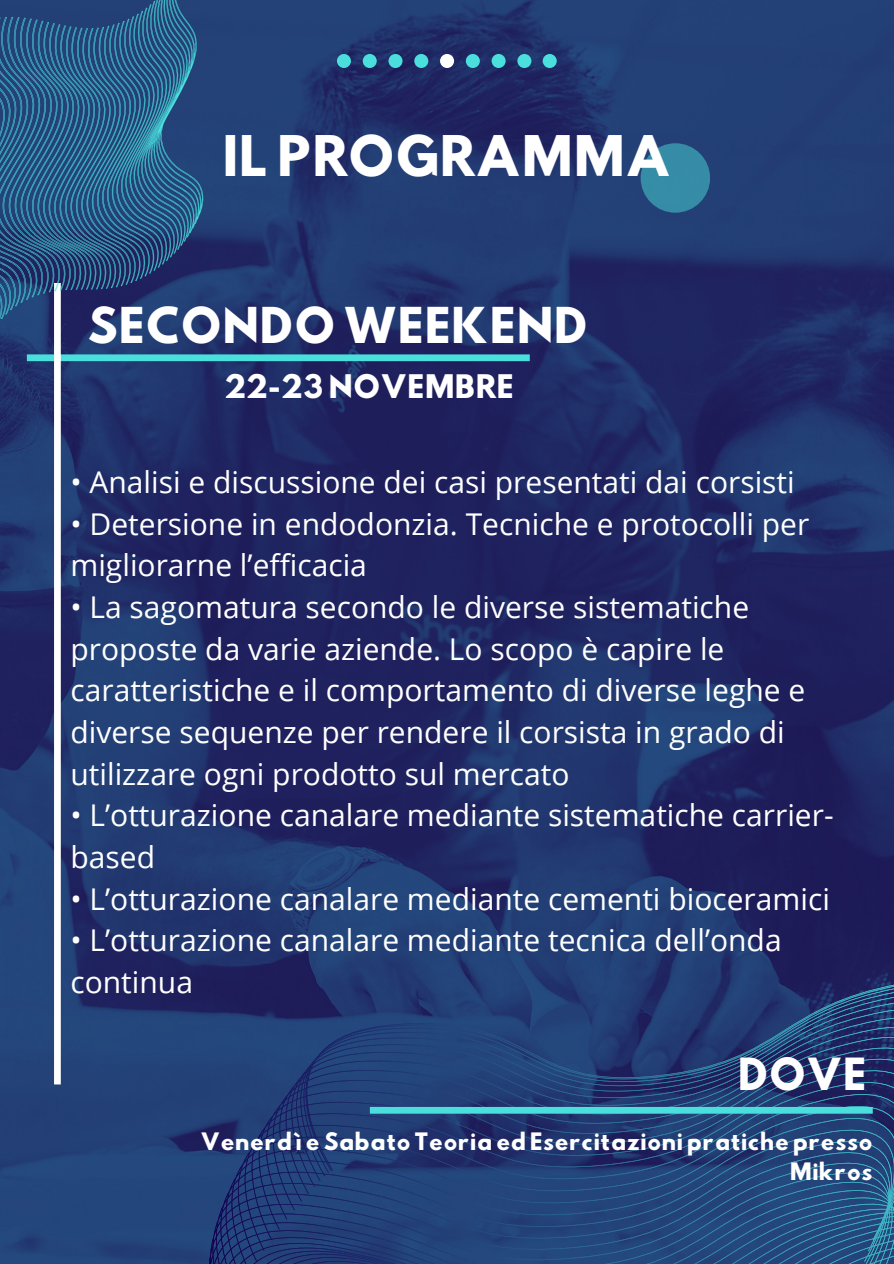
<style>
.page{position:relative;width:894px;height:1264px;background:#fff}
.page>*{position:absolute;margin:0;border:0;box-sizing:border-box;transform-origin:0 0}
.t1{font:49.65px "Hussar Bd";color:#fff}
.t2{font:43.8px "Hussar Bd";color:#fff}
.t3{font:39.3px "Hussar Bd";color:#fff}
.t4{font:30px/41.7px "Open Sans";color:#fff}
.t5{font:28.8px "Hussar Bd";color:#fff}
.t6{font:21.3px/29.2px "Hussar Bd";color:#fff;text-align:right}
</style>
<div class="page">
<img style="left:0;top:0;width:893px;height:1263px">
<div style="left:27px;top:354px;width:502px;height:7px;background:#4adedd"></div>
<div style="left:54px;top:283px;width:7px;height:801px;background:#fff"></div>
<svg style="left:185px;top:965px;width:708px;height:298px;background:#223f75"></svg>
<div style="left:370px;top:1106px;width:502px;height:7px;background:#4adedd"></div>
<svg style="left:0;top:0;width:306px;height:588px;background:#274477"></svg>
<div style="left:337px;top:54px;width:14px;height:14px;background:#4adedd;border-radius:50%"></div>
<div style="left:362px;top:54px;width:14px;height:14px;background:#4adedd;border-radius:50%"></div>
<div style="left:388px;top:54px;width:14px;height:14px;background:#4adedd;border-radius:50%"></div>
<div style="left:414px;top:54px;width:14px;height:14px;background:#4adedd;border-radius:50%"></div>
<div style="left:440px;top:54px;width:14px;height:14px;background:#fff;border-radius:50%"></div>
<div style="left:465px;top:54px;width:14px;height:14px;background:#4adedd;border-radius:50%"></div>
<div style="left:491px;top:54px;width:14px;height:14px;background:#4adedd;border-radius:50%"></div>
<div style="left:517px;top:54px;width:14px;height:14px;background:#4adedd;border-radius:50%"></div>
<div style="left:542px;top:54px;width:14px;height:14px;background:#4adedd;border-radius:50%"></div>
<p class="t1" style="left:222px;top:131px;width:451px">IL PROGRAMMA</p>
<h1 class="t2" style="left:87px;top:303px;width:503px">SECONDO WEEKEND</h1>
<h2 class="t5" style="left:224px;top:372px;width:291px">22-23 NOVEMBRE</h2>
<p class="t4" style="left:70px;top:460px;width:725px">• Analisi e discussione dei casi presentati dai corsisti</p>
<p class="t4" style="left:70px;top:502px;width:740px">• Detersione in endodonzia. Tecniche e protocolli per migliorarne l’efficacia</p>
<p class="t4" style="left:70px;top:585px;width:736px">• La sagomatura secondo le diverse sistematiche proposte da varie aziende. Lo scopo è capire le caratteristiche e il comportamento di diverse leghe e diverse sequenze per rendere il corsista in grado di utilizzare ogni prodotto sul mercato</p>
<p class="t4" style="left:70px;top:793px;width:764px">• L’otturazione canalare mediante sistematiche carrier&shy;based</p>
<p class="t4" style="left:70px;top:877px;width:760px">• L’otturazione canalare mediante cementi bioceramici</p>
<p class="t4" style="left:70px;top:918px;width:712px">• L’otturazione canalare mediante tecnica dell’onda continua</p>
<h4 class="t3" style="left:737px;top:1054px;width:130px">DOVE</h4>
<h5 class="t6" style="left:200px;top:1129px;width:673px">Venerdì e Sabato Teoria ed Esercitazioni pratiche presso<br>Mikros</h5>
</div>
